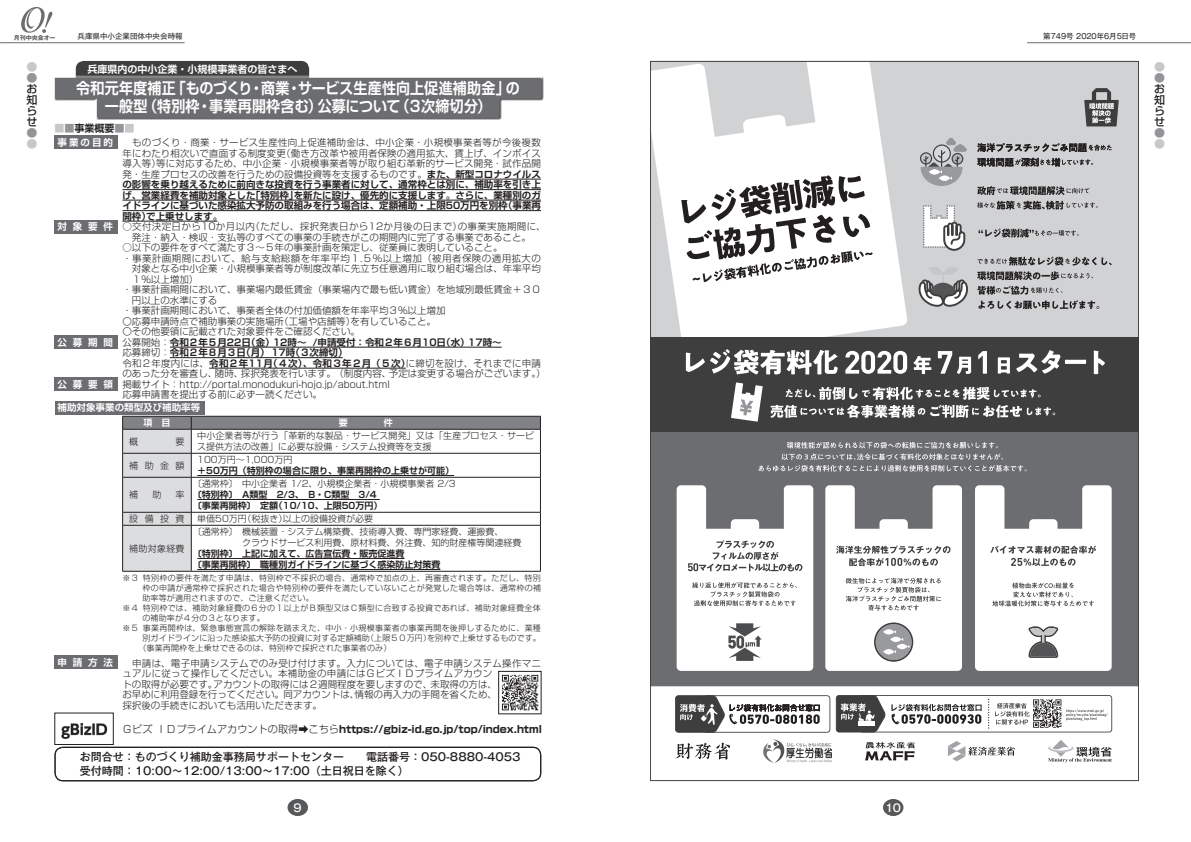
<style>
.page{position:relative;width:1191px;height:842px;background:#fff}
.page>*{position:absolute;margin:0;border:0;box-sizing:border-box;transform-origin:0 0}
.t1{font:700 15.4px/18px "Shin Go Pro De";letter-spacing:.01em;color:#fff;text-align:center;scale:.91 1}
.t2{font:500 11px/14px "Gothic MB101 Pro";color:#231f20}
.t3{font:500 11px/11px "Shin Go Pro";color:#231f20;text-align:justify}
.t4{font:500 11px "Shin Go Pro";color:#c7c8ca}
.t5{font:500 11px "Shin Go Pro";color:#939598}
.t6{font:500 10.8px "Gothic MB101 Pro";color:#fff}
.t7{font:700 10.2px "Shin Go Pro";color:#231f20}
.t8{font:700 10px "Shin Go Pro De";color:#fff}
.t9{font:700 10px "Shin Go Pro De";color:#c7c8ca}
.t10{font:300 9.5px/10.5px "Shin Go Pro";color:#231f20}
.t11{font:700 9.5px/10.5px "Shin Go Pro De";color:#231f20;text-align:justify}
.t12{font:300 9.5px/10.5px "Shin Go Pro";letter-spacing:.02em;color:#231f20;text-align:center}
.t13{font:300 9.5px "Shin Go Pro";letter-spacing:.045em;color:#231f20}
.t14{font:700 9.5px "Shin Go Pro De";letter-spacing:.205em;color:#fff}
.t15{font:700 9.5px "Shin Go Pro De";color:#fff}
.t16{font:300 9px/11px "Shin Go Pro";color:#231f20}
.t17{font:700 9px/11px "Shin Go Pro De";color:#231f20}
.t18{font:700 9px "Shin Go Pro De";color:#fff}
.t19{font:300 8px "Shin Go Pro";letter-spacing:.04em;color:#231f20}
.t20{font:300 8px "Shin Go Pro";letter-spacing:.02em;color:#231f20}
.t21{font:300 8px "Shin Go Pro";letter-spacing:.015em;color:#231f20}
.t22{font:7.5px "Gothic MB101 Pro";color:#231f20}
.t23{font:700 6px "Gothic MB101 Pro";color:#636366}
.s1{color:#939598}
.s2{color:#231f20}
.s3{font-family:"Shin Go Pro De";font-weight:700}
.s4{font-family:"Shin Go Pro";font-weight:300}
.s5{font-weight:300}
</style>
<div class="page">
<svg style="left:650px;top:61px;width:488px;height:720px"></svg>
<div style="left:883px;top:799px;width:20px;height:17px;background:#57585a;border-radius:50%"></div>
<div style="left:287px;top:799px;width:21px;height:17px;background:#57585a;border-radius:50%"></div>
<svg style="left:21px;top:7px;width:32px;height:26px"></svg>
<hr style="left:0;top:43px;width:185px;height:1px;background:#6c6d70">
<hr style="left:1027px;top:43px;width:164px;height:1px;background:#6c6d70">
<div style="left:76px;top:61px;width:233px;height:27px;background:#3e3e3f;border-radius:8px"></div>
<div style="left:55px;top:136px;width:63px;height:13px;background:#6c6d70"></div>
<div style="left:55px;top:220px;width:63px;height:13px;background:#6c6d70"></div>
<div style="left:55px;top:336px;width:63px;height:13px;background:#6c6d70"></div>
<div style="left:55px;top:377px;width:63px;height:13px;background:#6c6d70"></div>
<div style="left:55px;top:656px;width:63px;height:13px;background:#6c6d70"></div>
<div style="left:55px;top:401px;width:150px;height:13px;background:#6c6d70"></div>
<div style="left:53px;top:76px;width:490px;height:44px;background:#231f20;opacity:.75"></div>
<svg style="left:55px;top:78px;width:486px;height:40px;background:#76777a"></svg>
<hr style="left:427px;top:179px;width:114px;height:1px;background:#231f20">
<hr style="left:122px;top:189px;width:419px;height:1px;background:#231f20">
<hr style="left:122px;top:200px;width:419px;height:1px;background:#231f20">
<hr style="left:122px;top:210px;width:419px;height:1px;background:#231f20">
<hr style="left:122px;top:221px;width:95px;height:1px;background:#231f20">
<hr style="left:170px;top:347px;width:331px;height:1px;background:#231f20">
<hr style="left:170px;top:357px;width:173px;height:1px;background:#231f20">
<hr style="left:209px;top:368px;width:197px;height:1px;background:#231f20">
<div style="left:55px;top:747px;width:485px;height:34px;border:1px solid #231f20;border-radius:8px"></div>
<img style="left:61px;top:723px;width:47px;height:15px">
<div style="left:55px;top:713px;width:58px;height:32px;border:1px solid #231f20"></div>
<img style="left:501px;top:674px;width:38px;height:37px">
<div style="left:498px;top:671px;width:43px;height:43px;border:1px solid #231f20"></div>
<hr style="left:122px;top:571px;width:69px;height:1px;background:#231f20">
<hr style="left:191px;top:571px;width:350px;height:1px;background:#231f20">
<svg style="left:122px;top:416px;width:419px;height:155px"></svg>
<hr style="left:123px;top:525px;width:68px;height:1px;background:#231f20">
<hr style="left:191px;top:525px;width:349px;height:1px;background:#231f20">
<hr style="left:191px;top:525px;width:1px;height:46px;background:#231f20">
<hr style="left:197px;top:475px;width:257px;height:1px;background:#231f20">
<hr style="left:197px;top:499px;width:183px;height:1px;background:#231f20">
<hr style="left:197px;top:558px;width:207px;height:1px;background:#231f20">
<hr style="left:197px;top:569px;width:243px;height:1px;background:#231f20">
<p class="t23" style="left:14px;top:33px;width:43px">月刊中央会オー</p>
<p class="t22" style="left:78px;top:30px;width:106px">兵庫県中小企業団体中央会時報</p>
<p class="t22" style="left:1043px;top:30px;width:95px">第749号 2020年6月5日号</p>
<p class="t4" style="left:27px;top:58px;width:12px">●</p>
<p class="t5" style="left:27px;top:69px;width:12px">●</p>
<p class="t3" style="left:27px;top:82px;width:12px">お知らせ</p>
<p class="t5" style="left:27px;top:124px;width:12px">●</p>
<p class="t4" style="left:27px;top:135px;width:12px">●</p>
<p class="t8" style="left:87px;top:61px;width:211px">兵庫県内の中小企業・小規模事業者の皆さまへ</p>
<h1 class="t1" style="left:76px;top:78px;width:489px">令和元年度補正「ものづくり・商業・サービス生産性向上促進補助金」の一般型（特別枠・事業再開枠含む）公募について（３次締切分）</h1>
<p class="t9" style="left:54px;top:120px;width:81px">■️<span class="s1">■</span><span class="s2">事業概要</span><span class="s1">■️</span>■️</p>
<p class="t10" style="left:122px;top:136px;width:420px;text-align:justify">　ものづくり・商業・サービス生産性向上促進補助金は、中小企業・小規模事業者等が今後複数年にわたり相次いで直面する制度変更（働き方改革や被用者保険の適用拡大、賃上げ、インボイス導入等）等に対応するため、中小企業・小規模事業者等が取り組む革新的サービス開発・試作品開発・生産プロセスの改善を行うための設備投資等を支援するものです。<span class="s3">また、新型コロナウイルス</span></p>
<p class="t11" style="left:122px;top:178px;width:420px">の影響を乗り越えるために前向きな投資を行う事業者に対して、通常枠とは別に、補助率を引き上げ、営業経費を補助対象とした「特別枠」を新たに設け、優先的に支援します。さらに、業種別のガイドラインに基づいた感染拡大予防の取組みを行う場合は、定額補助・上限50万円を別枠（事業再開枠）で上乗せします。</p>
<p class="t12" style="left:122px;top:220px;width:425px">○交付決定日から10か月以内（ただし、採択発表日から12か月後の日まで）の事業実施期間に、発注・納入・検収・支払等のすべての事業の手続きがこの期間内に完了する事業であること。</p>
<p class="t10" style="left:122px;top:241px;width:382px">○以下の要件をすべて満たす３～５年の事業計画を策定し、従業員に表明していること。</p>
<p class="t13" style="left:122px;top:250px;width:420px">・事業計画期間において、給与支給総額を年率平均１.５％以上増加（被用者保険の適用拡大の</p>
<p class="t10" style="left:132px;top:262px;width:410px">対象となる中小企業・小規模事業者等が制度改革に先立ち任意適用に取り組む場合は、年率平均</p>
<p class="t10" style="left:132px;top:273px;width:68px">１％以上増加）</p>
<p class="t10" style="left:122px;top:283px;width:420px">・事業計画期間において、事業場内最低賃金（事業場内で最も低い賃金）を地域別最低賃金＋３０</p>
<p class="t10" style="left:132px;top:294px;width:87px">円以上の水準にする</p>
<p class="t10" style="left:122px;top:304px;width:325px">・事業計画期間において、事業者全体の付加価値額を年率平均３％以上増加</p>
<p class="t10" style="left:122px;top:315px;width:315px">〇応募申請時点で補助事業の実施場所（工場や店舗等）を有していること。</p>
<p class="t10" style="left:122px;top:325px;width:239px">〇その他要領に記載された対象要件をご確認ください。</p>
<p class="t11" style="left:122px;top:336px;width:381px"><span class="s4">公募開始：</span>令和２年５月22日（金）12時～ /申請受付：令和２年６月10日（水）17時～<span class="s4">応募締切：</span>令和２年８月３日（月） 17時（３次締切）</p>
<p class="t10" style="left:122px;top:357px;width:425px">令和２年度内には、<span class="s3">令和２年11月（４次）、令和３年２月 （５次）</span>に締切を設け、それまでに申請のあった分を審査し、随時、採択発表を行います。 （制度内容、予定は変更する場合がございます。）掲載サイト：http://portal.monodukuri-hojo.jp/about.html　<br>応募申請書を提出する前に必ず一読ください。</p>
<p class="t14" style="left:58px;top:135px;width:57px">事業の目的</p>
<p class="t14" style="left:58px;top:219px;width:57px">対象要件</p>
<p class="t14" style="left:58px;top:334px;width:57px">公募期間</p>
<p class="t14" style="left:58px;top:376px;width:57px">公募要領</p>
<p class="t15" style="left:58px;top:399px;width:144px">補助対象事業の類型及び補助率等</p>
<p class="t18" style="left:143px;top:415px;width:28px">項　目</p>
<p class="t16" style="left:129px;top:435px;width:10px">概</p>
<p class="t16" style="left:176px;top:435px;width:10px">要</p>
<p class="t16" style="left:197px;top:429px;width:338px">中小企業者等が行う「革新的な製品・サービス開発」又は「生産プロセス・サービス提供方法の改善」に必要な設備・システム投資等を支援</p>
<p class="t16" style="left:129px;top:459px;width:57px">補助金額</p>
<p class="t16" style="left:197px;top:453px;width:97px">100万円〜1,000万円</p>
<p class="t17" style="left:197px;top:464px;width:258px">＋50万円（特別枠の場合に限り、事業再開枠の上乗せが可能）</p>
<p class="t16" style="left:129px;top:488px;width:10px">補</p>
<p class="t16" style="left:152px;top:488px;width:10px">助</p>
<p class="t16" style="left:176px;top:488px;width:10px">率</p>
<p class="t16" style="left:193px;top:477px;width:264px">〔通常枠〕　中小企業者 1/2、小規模企業者・小規模事業者 2/3</p>
<p class="t17" style="left:193px;top:488px;width:191px">〔特別枠〕　A類型　2/3、　B・C類型　3/4〔事業再開枠〕　定額（10/10、上限50万円）</p>
<p class="t16" style="left:129px;top:512px;width:57px">設備投資</p>
<p class="t16" style="left:197px;top:512px;width:177px">単価50万円（税抜き）以上の設備投資が必要</p>
<p class="t16" style="left:129px;top:542px;width:57px">補助対象経費</p>
<p class="t16" style="left:242px;top:525px;width:281px;text-indent:-50px">〔通常枠〕　機械装置・システム構築費、技術導入費、専門家経費、運搬費、<br>クラウドサービス利用費、原材料費、外注費、知的財産権等関連経費</p>
<p class="t17" style="left:193px;top:547px;width:249px">〔特別枠〕　上記に加えて、広告宣伝費・販売促進費<br>〔事業再開枠〕　職種別ガイドラインに基づく感染防止対策費</p>
<p class="t14" style="left:58px;top:655px;width:57px">申請方法</p>
<p class="t19" style="left:122px;top:571px;width:420px">※３ 特別枠の要件を満たす申請は、特別枠で不採択の場合、通常枠で加点の上、再審査されます。ただし、特別</p>
<p class="t19" style="left:142px;top:581px;width:400px">枠の申請が通常枠で採択された場合や特別枠の要件を満たしていないことが発覚した場合等は、通常枠の補</p>
<p class="t20" style="left:142px;top:591px;width:173px">助率等が適用されますので、ご注意ください。</p>
<p class="t19" style="left:122px;top:601px;width:420px">※４ 特別枠では、補助対象経費の６分の１以上がＢ類型又はＣ類型に合致する投資であれば、補助対象経費全体</p>
<p class="t20" style="left:142px;top:611px;width:124px">の補助率が４分の３となります。</p>
<p class="t19" style="left:122px;top:621px;width:420px">※５ 事業再開枠は、緊急事態宣言の解除を踏まえた、中小・小規模事業者の事業再開を後押しするために、業種</p>
<p class="t21" style="left:142px;top:631px;width:400px">別ガイドラインに沿った感染拡大予防の投資に対する定額補助（上限５０万円）を別枠で上乗せするものです。</p>
<p class="t20" style="left:138px;top:641px;width:254px">（事業再開枠を上乗せできるのは、特別枠で採択された事業者のみ）</p>
<p class="t10" style="left:122px;top:657px;width:420px">　申請は、電子申請システムでのみ受け付けます。入力については、電子申請システム操作マニュアルに従って操作してください。本補助金の申請にはＧビズＩＤプライムアカウン<br>トの取得が必要です。アカウントの取得には２週間程度を要しますので、未取得の方は、<br>お早めに利用登録を行ってください。同アカウントは、情報の再入力の手間を省くため、<br>採択後の手続きにおいても活用いただきます。</p>
<p class="t7" style="left:122px;top:721px;width:421px"><span class="s5">Ｇビズ ＩＤプライムアカウントの取得➡こちら</span>https://gbiz-id.go.jp/top/index.html</p>
<p class="t2" style="left:80px;top:748px;width:453px">お問合せ：ものづくり補助金事務局サポートセンター　　電話番号：050-8880-4053　受付時間：10:00〜12:00/13:00〜17:00（土日祝日を除く）</p>
<p class="t6" style="left:294px;top:798px;width:10px">9</p>
<p class="t6" style="left:885px;top:798px;width:17px">10</p>
<p class="t4" style="left:1154px;top:58px;width:12px">●</p>
<p class="t5" style="left:1154px;top:69px;width:12px">●</p>
<p class="t3" style="left:1154px;top:82px;width:12px">お知らせ</p>
<p class="t5" style="left:1154px;top:124px;width:12px">●</p>
<p class="t4" style="left:1154px;top:135px;width:12px">●</p>
</div>
